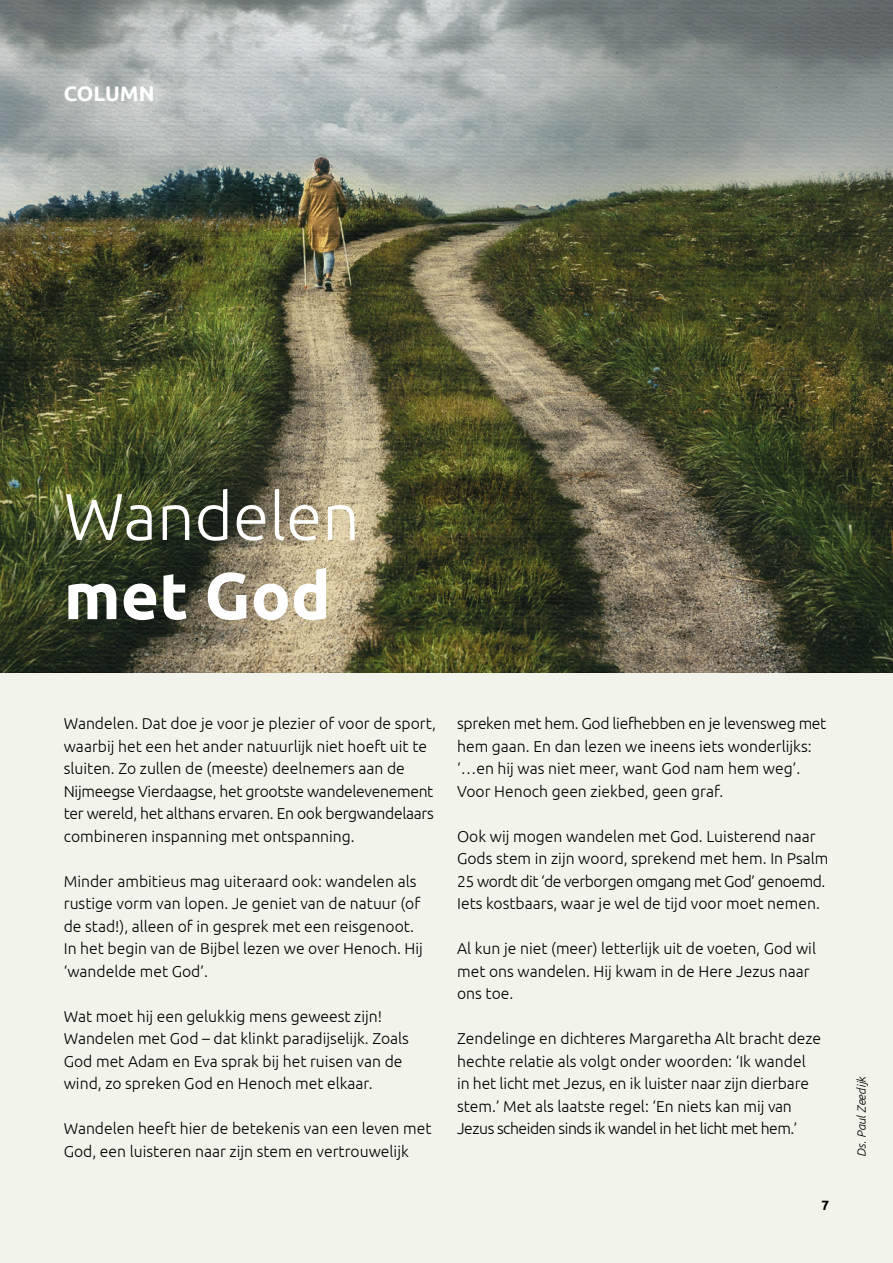
<style>
.page{position:relative;width:893px;height:1263px;background:#fff}
.page>*{position:absolute;margin:0;border:0;box-sizing:border-box;transform-origin:0 0}
.t1{font:300 66px "Ubuntu";color:#fff}
.t2{font:700 66px "Ubuntu";color:#fff}
.t3{font:700 21px "Ubuntu";color:#fff}
.t4{font:300 15.75px/22.5px "Ubuntu";color:#000}
.t5{font:700 13.5px "Ubuntu";color:#000}
.t6{font:italic 300 12px "Ubuntu";color:#000}
</style>
<div class="page">
<div style="left:0;top:672px;width:893px;height:591px;background:#f2f4eb"></div>
<img style="left:0;top:0;width:893px;height:672px">
<h2 class="t3" style="left:64px;top:81px;width:92px">COLUMN</h2>
<h1 class="t1" style="left:64px;top:477px;width:297px">Wandelen</h1>
<h1 class="t2" style="left:64px;top:556px;width:268px">met God</h1>
<p class="t4" style="left:64px;top:712px;width:374px">Wandelen. Dat doe je voor je plezier of voor de sport, waarbij het een het ander natuurlijk niet hoeft uit te sluiten. Zo zullen de (meeste) deelnemers aan de Nijmeegse Vierdaagse, het grootste wandelevenement ter wereld, het althans ervaren. En ook bergwandelaars combineren inspanning met ontspanning.</p>
<p class="t4" style="left:64px;top:869px;width:361px">Minder ambitieus mag uiteraard ook: wandelen als rustige vorm van lopen. Je geniet van de natuur (of de stad!), alleen of in gesprek met een reisgenoot.<br>In het begin van de Bijbel lezen we over Henoch. Hij ‘wandelde met God’.</p>
<p class="t4" style="left:64px;top:1004px;width:347px">Wat moet hij een gelukkig mens geweest zijn!<br>Wandelen met God – dat klinkt paradijselijk. Zoals God met Adam en Eva sprak bij het ruisen van de wind, zo spreken God en Henoch met elkaar.</p>
<p class="t4" style="left:64px;top:1117px;width:369px">Wandelen heeft hier de betekenis van een leven met<br>God, een luisteren naar zijn stem en vertrouwelijk</p>
<p class="t4" style="left:457px;top:712px;width:371px">spreken met hem. God liefhebben en je levensweg met hem gaan. En dan lezen we ineens iets wonderlijks: ‘…en hij was niet meer, want God nam hem weg’.<br>Voor Henoch geen ziekbed, geen graf.</p>
<p class="t4" style="left:457px;top:824px;width:373px">Ook wij mogen wandelen met God. Luisterend naar Gods stem in zijn woord, sprekend met hem. In Psalm 25 wordt dit ‘de verborgen omgang met God’ genoemd.<br>Iets kostbaars, waar je wel de tijd voor moet nemen.</p>
<p class="t4" style="left:457px;top:937px;width:360px">Al kun je niet (meer) letterlijk uit de voeten, God wil met ons wandelen. Hij kwam in de Here Jezus naar ons toe.</p>
<p class="t4" style="left:457px;top:1027px;width:366px">Zendelinge en dichteres Margaretha Alt bracht deze hechte relatie als volgt onder woorden: ‘Ik wandel in het licht met Jezus, en ik luister naar zijn dierbare stem.’ Met als laatste regel: ‘En niets kan mij van Jezus scheiden sinds ik wandel in het licht met hem.’</p>
<p class="t5" style="left:821px;top:1197px;width:9px">7</p>
<p class="t6" style="left:854px;top:1157px;width:82px;rotate:-90deg">Ds. Paul Zeedijk</p>
</div>
